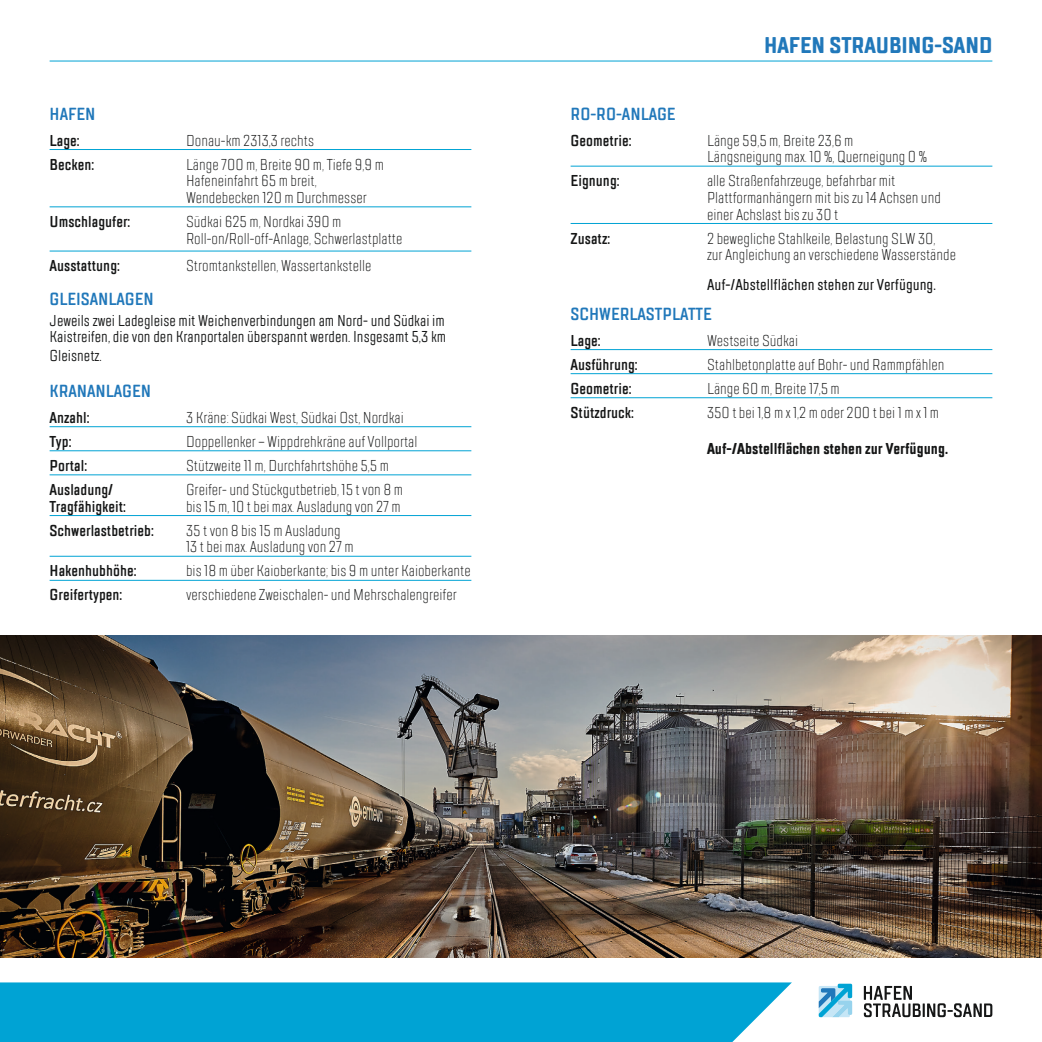
<style>
.page{position:relative;width:1042px;height:1042px;background:#fff}
.page>*{position:absolute;margin:0;border:0;box-sizing:border-box;transform-origin:0 0}
.fließtext_1ster_absa{font:700 22.75px "TT Lakes Compressed";color:#2178ba}
.fließtext_1ster_absa-2{font:600 17.5px "TT Lakes Compressed";color:#2178ba}
.fließtext_1ster_absa-3{font:300 15.75px/16.6px "TT Lakes Compressed";color:#151616}
.fließtext_1ster_absa-4{font:600 15.75px "TT Lakes Compressed";color:#151616}
.fließtext_1ster_absa-5{font:15.75px/16.6px "TT Lakes Compressed";color:#151616}
.fließtext_1ster_absa-6{font:500 15.75px "TT Lakes Compressed";color:#151616}
.fließtext_1ster_absa-7{font:700 15.75px "TT Lakes Compressed";color:#151616}
</style>
<div class="page">
<div style="left:0;top:982px;width:792px;height:60px;background:#00a3d4"></div>
<svg style="left:864px;top:986px;width:128px;height:31px"></svg>
<svg style="left:819px;top:983px;width:33px;height:34px"></svg>
<hr style="left:50px;top:61px;width:942px;height:1px;background:#00a3d4">
<img style="left:0;top:635px;width:1042px;height:322px">
<hr style="left:50px;top:149px;width:421px;height:1px;background:#00a3d4">
<hr style="left:50px;top:206px;width:421px;height:1px;background:#00a3d4">
<hr style="left:50px;top:251px;width:421px;height:1px;background:#00a3d4">
<hr style="left:50px;top:426px;width:421px;height:1px;background:#00a3d4">
<hr style="left:50px;top:450px;width:421px;height:1px;background:#00a3d4">
<hr style="left:50px;top:474px;width:421px;height:1px;background:#00a3d4">
<hr style="left:50px;top:515px;width:421px;height:1px;background:#00a3d4">
<hr style="left:50px;top:556px;width:421px;height:1px;background:#00a3d4">
<hr style="left:50px;top:580px;width:421px;height:1px;background:#00a3d4">
<hr style="left:570px;top:166px;width:422px;height:1px;background:#00a3d4">
<hr style="left:570px;top:223px;width:422px;height:1px;background:#00a3d4">
<hr style="left:570px;top:349px;width:422px;height:1px;background:#00a3d4">
<hr style="left:570px;top:373px;width:422px;height:1px;background:#00a3d4">
<hr style="left:570px;top:397px;width:422px;height:1px;background:#00a3d4">
<p class="fließtext_1ster_absa-2" style="left:50px;top:103px;width:47px">HAFEN</p>
<p class="fließtext_1ster_absa-4" style="left:50px;top:130px;width:32px">Lage:</p>
<p class="fließtext_1ster_absa-3" style="left:186px;top:131px;width:130px">Donau-km 2313,3 rechts</p>
<p class="fließtext_1ster_absa-4" style="left:50px;top:154px;width:46px">Becken:</p>
<p class="fließtext_1ster_absa-3" style="left:186px;top:156px;width:199px">Länge 700 m, Breite 90 m, Tiefe 9,9 m<br>Hafeneinfahrt 65 m breit,<br>Wendebecken 120 m Durchmesser</p>
<p class="fließtext_1ster_absa-4" style="left:50px;top:211px;width:82px">Umschlagufer:</p>
<p class="fließtext_1ster_absa-3" style="left:186px;top:213px;width:218px">Südkai 625 m, Nordkai 390 m<br>Roll-on/Roll-off-Anlage, Schwerlastplatte</p>
<p class="fließtext_1ster_absa-4" style="left:50px;top:256px;width:72px">Ausstattung:</p>
<p class="fließtext_1ster_absa-3" style="left:186px;top:257px;width:187px">Stromtankstellen, Wassertankstelle</p>
<p class="fließtext_1ster_absa-2" style="left:50px;top:288px;width:106px">GLEISANLAGEN</p>
<p class="fließtext_1ster_absa-5" style="left:50px;top:312px;width:398px">Jeweils zwei Ladegleise mit Weichenverbindungen am Nord- und Südkai im<br>Kaistreifen, die von den Kranportalen überspannt werden. Insgesamt 5,3 km</p>
<p class="fließtext_1ster_absa-5" style="left:50px;top:347px;width:54px">Gleisnetz.</p>
<p class="fließtext_1ster_absa-2" style="left:50px;top:380px;width:103px">KRANANLAGEN</p>
<p class="fließtext_1ster_absa-4" style="left:50px;top:407px;width:41px">Anzahl:</p>
<p class="fließtext_1ster_absa-3" style="left:186px;top:409px;width:219px">3 Kräne: Südkai West, Südkai Ost, Nordkai</p>
<p class="fließtext_1ster_absa-4" style="left:50px;top:431px;width:23px">Typ:</p>
<p class="fließtext_1ster_absa-3" style="left:186px;top:433px;width:233px">Doppellenker – Wippdrehkräne auf Vollportal</p>
<p class="fließtext_1ster_absa-4" style="left:50px;top:455px;width:39px">Portal:</p>
<p class="fließtext_1ster_absa-3" style="left:186px;top:457px;width:205px">Stützweite 11 m, Durchfahrtshöhe 5,5 m</p>
<p class="fließtext_1ster_absa-4" style="left:50px;top:479px;width:65px">Ausladung/</p>
<p class="fließtext_1ster_absa-3" style="left:186px;top:481px;width:219px">Greifer- und Stückgutbetrieb, 15 t von 8 m</p>
<p class="fließtext_1ster_absa-4" style="left:50px;top:496px;width:78px">Tragfähigkeit:</p>
<p class="fließtext_1ster_absa-3" style="left:186px;top:497px;width:216px">bis 15 m, 10 t bei max. Ausladung von 27 m</p>
<p class="fließtext_1ster_absa-4" style="left:50px;top:520px;width:106px">Schwerlastbetrieb:</p>
<p class="fließtext_1ster_absa-3" style="left:186px;top:522px;width:169px">35 t von 8 bis 15 m Ausladung<br>13 t bei max. Ausladung von 27 m</p>
<p class="fließtext_1ster_absa-4" style="left:50px;top:561px;width:88px">Hakenhubhöhe:</p>
<p class="fließtext_1ster_absa-3" style="left:186px;top:562px;width:286px">bis 18 m über Kaioberkante; bis 9 m unter Kaioberkante</p>
<p class="fließtext_1ster_absa-4" style="left:50px;top:585px;width:74px">Greifertypen:</p>
<p class="fließtext_1ster_absa-3" style="left:186px;top:586px;width:272px">verschiedene Zweischalen- und Mehrschalengreifer</p>
<p class="fließtext_1ster_absa" style="left:764px;top:31px;width:230px">HAFEN STRAUBING-SAND</p>
<p class="fließtext_1ster_absa-2" style="left:570px;top:103px;width:107px">RO-RO-ANLAGE</p>
<p class="fließtext_1ster_absa-4" style="left:570px;top:130px;width:62px">Geometrie:</p>
<p class="fließtext_1ster_absa-3" style="left:707px;top:131px;width:221px">Länge 59,5 m, Breite 23,6 m<br>Längsneigung max. 10 %, Querneigung 0 %</p>
<p class="fließtext_1ster_absa-4" style="left:570px;top:171px;width:50px">Eignung:</p>
<p class="fließtext_1ster_absa-3" style="left:707px;top:172px;width:235px">alle Straßenfahrzeuge, befahrbar mit<br>Plattformanhängern mit bis zu 14 Achsen und einer Achslast bis zu 30 t</p>
<p class="fließtext_1ster_absa-4" style="left:570px;top:228px;width:41px">Zusatz:</p>
<p class="fließtext_1ster_absa-3" style="left:707px;top:230px;width:251px">2 bewegliche Stahlkeile, Belastung SLW 30,<br>zur Angleichung an verschiedene Wasserstände</p>
<p class="fließtext_1ster_absa-6" style="left:707px;top:275px;width:230px">Auf-/Abstellflächen stehen zur Verfügung.</p>
<p class="fließtext_1ster_absa-2" style="left:570px;top:303px;width:143px">SCHWERLASTPLATTE</p>
<p class="fließtext_1ster_absa-4" style="left:570px;top:330px;width:32px">Lage:</p>
<p class="fließtext_1ster_absa-3" style="left:707px;top:332px;width:93px">Westseite Südkai</p>
<p class="fließtext_1ster_absa-4" style="left:570px;top:354px;width:69px">Ausführung:</p>
<p class="fließtext_1ster_absa-3" style="left:707px;top:356px;width:239px">Stahlbetonplatte auf Bohr- und Rammpfählen</p>
<p class="fließtext_1ster_absa-4" style="left:570px;top:378px;width:62px">Geometrie:</p>
<p class="fließtext_1ster_absa-3" style="left:707px;top:380px;width:134px">Länge 60 m, Breite 17,5 m</p>
<p class="fließtext_1ster_absa-4" style="left:570px;top:402px;width:65px">Stützdruck:</p>
<p class="fließtext_1ster_absa-3" style="left:707px;top:404px;width:234px">350 t bei 1,8 m x 1,2 m oder 200 t bei 1 m x 1 m</p>
<p class="fließtext_1ster_absa-7" style="left:707px;top:439px;width:242px">Auf-/Abstellflächen stehen zur Verfügung.</p>
</div>
